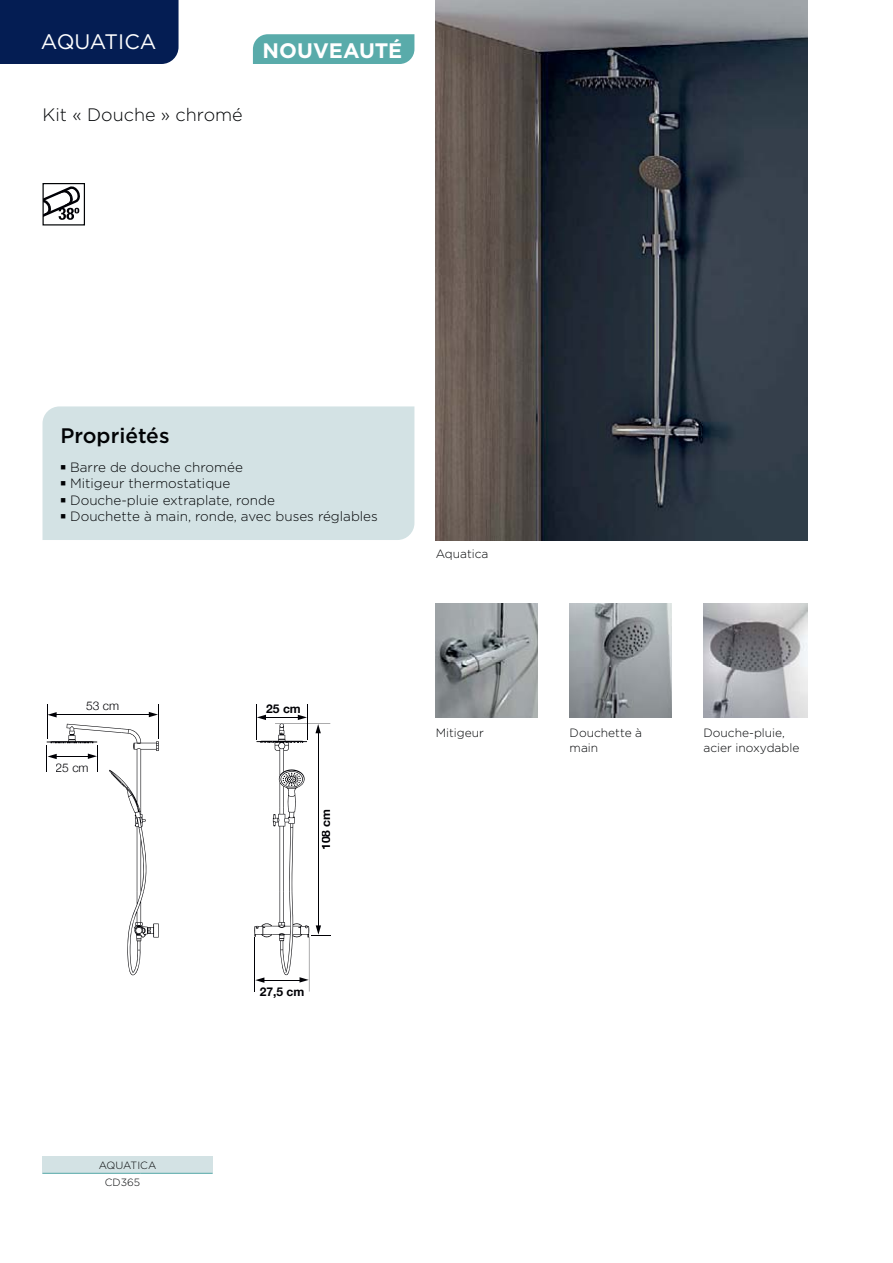
<style>
.page{position:relative;width:893px;height:1263px;background:#fff}
.page>*{position:absolute;margin:0;border:0;box-sizing:border-box;transform-origin:0 0}
.t1{font:500 21px "Gotham";color:#010305}
.t2{font:700 21px "Gotham";color:#fff}
.t3{font:21px "Gotham";color:#fff}
.t4{font:300 18px "Gotham";color:#010305}
.t5{font:300 13.5px/16.5px "Gotham";color:#010305}
.t6{font:300 12px/15px "Gotham";color:#010305}
.t7{font:700 12px "Helvetica Neue";color:#000005}
.t8{font:300 12px "Helvetica Neue";color:#000005}
.t9{font:300 10.5px/17.4px "Gotham";color:#010305}
</style>
<div class="page">
<img style="left:436px;top:0;width:372px;height:540px">
<div style="left:43px;top:406px;width:371px;height:134px;background:#d3e2e4"></div>
<svg style="left:45px;top:186px;width:35px;height:34px"></svg>
<div style="left:43px;top:183px;width:42px;height:43px;border:1px solid #010305"></div>
<hr style="left:47px;top:704px;width:1px;height:34px;background:#000005">
<svg style="left:48px;top:712px;width:9px;height:5px"></svg>
<hr style="left:158px;top:704px;width:1px;height:34px;background:#000005">
<svg style="left:149px;top:712px;width:9px;height:5px"></svg>
<hr style="left:57px;top:714px;width:92px;height:1px;background:#000005">
<hr style="left:307px;top:704px;width:1px;height:36px;background:#000005">
<hr style="left:256px;top:704px;width:1px;height:36px;background:#000005">
<svg style="left:47px;top:724px;width:112px;height:252px"></svg>
<svg style="left:254px;top:715px;width:76px;height:277px"></svg>
<img style="left:436px;top:604px;width:102px;height:114px">
<img style="left:570px;top:604px;width:102px;height:114px">
<img style="left:703px;top:604px;width:105px;height:114px">
<div style="left:253px;top:34px;width:161px;height:30px;background:#59abaa"></div>
<div style="left:43px;top:1156px;width:170px;height:17px;background:#d3e2e4"></div>
<hr style="left:43px;top:1173px;width:97px;height:1px;background:#59abaa">
<hr style="left:140px;top:1173px;width:73px;height:1px;background:#59abaa">
<div style="left:0;top:0;width:179px;height:64px;background:#041d53"></div>
<svg style="left:61px;top:465px;width:4px;height:4px"></svg>
<svg style="left:61px;top:481px;width:4px;height:5px"></svg>
<svg style="left:61px;top:498px;width:4px;height:4px"></svg>
<svg style="left:61px;top:514px;width:4px;height:5px"></svg>
<h1 class="t3" style="left:41px;top:33px;width:117px">AQUATICA</h1>
<h2 class="t4" style="left:43px;top:107px;width:202px">Kit « Douche » chromé</h2>
<h1 class="t2" style="left:262px;top:42px;width:141px">NOUVEAUTÉ</h1>
<h1 class="t1" style="left:60px;top:427px;width:110px">Propriétés</h1>
<p class="t5" style="left:70px;top:460px;width:309px">Barre de douche chromée<br>Mitigeur thermostatique<br>Douche-pluie extraplate, ronde<br>Douchette à main, ronde, avec buses réglables</p>
<p class="t8" style="left:86px;top:699px;width:35px">53 cm</p>
<p class="t8" style="left:56px;top:760px;width:35px">25 cm</p>
<p class="t7" style="left:266px;top:701px;width:36px">25 cm</p>
<p class="t7" style="left:319px;top:850px;width:43px;rotate:-90deg">108 cm</p>
<p class="t7" style="left:260px;top:985px;width:46px">27,5 cm</p>
<p class="t6" style="left:436px;top:547px;width:54px">Aquatica</p>
<p class="t6" style="left:436px;top:726px;width:50px">Mitigeur</p>
<p class="t6" style="left:570px;top:726px;width:74px">Douchette à main</p>
<p class="t6" style="left:703px;top:726px;width:97px">Douche-pluie, acier inoxydable</p>
<p class="t9" style="left:105px;top:1157px;width:53px;text-indent:-6px">AQUATICA<br>CD365</p>
</div>
